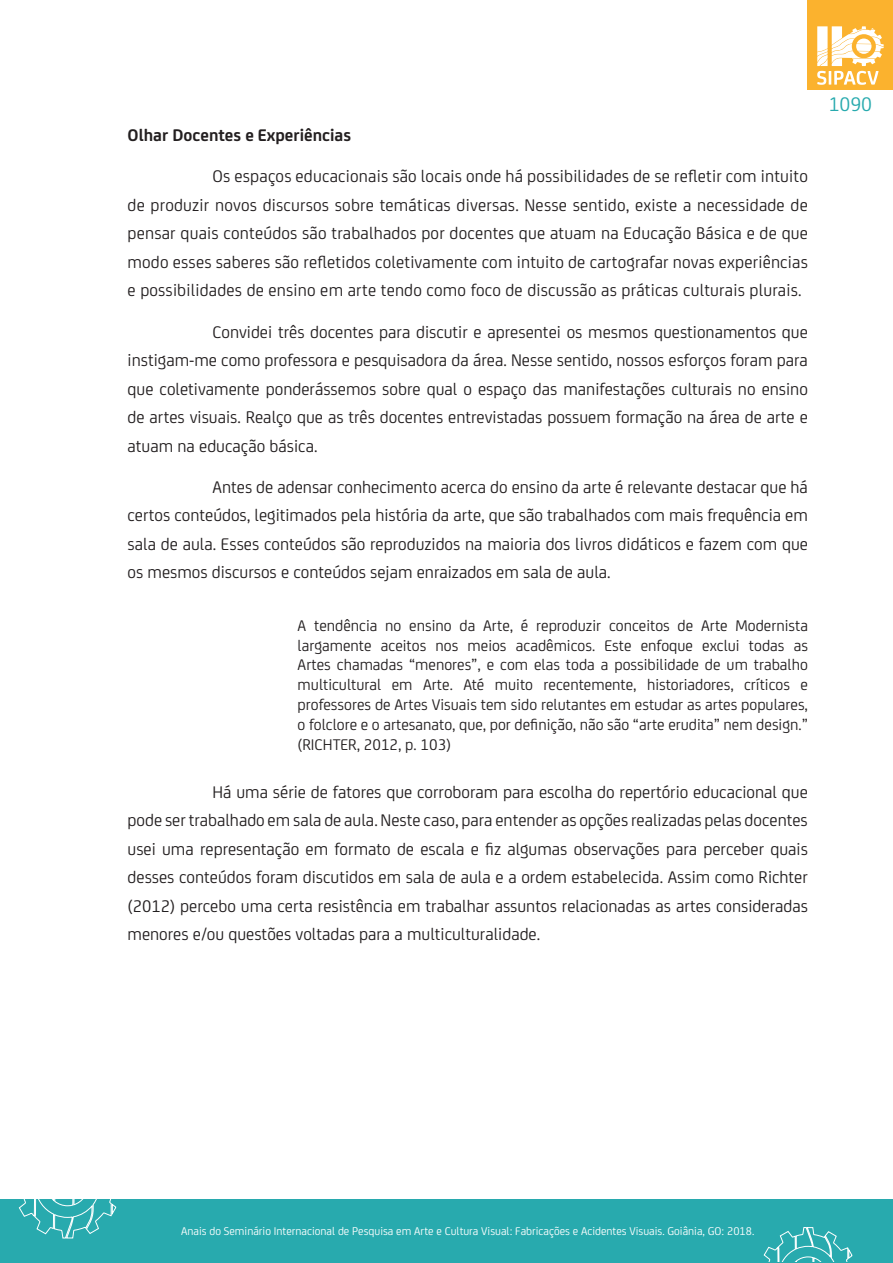
<style>
.page{position:relative;width:893px;height:1263px;background:#fff}
.page>*{position:absolute;margin:0;border:0;box-sizing:border-box;transform-origin:0 0}
.t1{font:21px "FS Joey";color:#28aaae}
.texto_corrido{font:18px/28.5px "FS Joey";color:#231f20;text-align:justify}
.texto_corrido-2{font:700 18px "FS Joey";color:#231f20}
.citações{font:16.5px/19.8px "FS Joey";color:#231f20;text-align:justify}
.t2{font:12px "FS Joey";color:#fff}
</style>
<div class="page">
<div style="left:808px;top:0;width:85px;height:89px;background:#fbb22e"></div>
<svg style="left:817px;top:26px;width:67px;height:59px"></svg>
<div style="left:0;top:1199px;width:893px;height:64px;background:#28aaae"></div>
<svg style="left:18px;top:1199px;width:99px;height:40px"></svg>
<svg style="left:763px;top:1227px;width:90px;height:35px"></svg>
<p class="texto_corrido-2" style="left:128px;top:122px;width:225px">Olhar Docentes e Experiências</p>
<p class="texto_corrido" style="left:128px;top:161px;width:682px;text-indent:85px">Os espaços educacionais são locais onde há possibilidades de se refletir com intuito de produzir novos discursos sobre temáticas diversas. Nesse sentido, existe a necessidade de pensar quais conteúdos são trabalhados por docentes que atuam na Educação Básica e de que modo esses saberes são refletidos coletivamente com intuito de cartografar novas experiências e possibilidades de ensino em arte tendo como foco de discussão as práticas culturais plurais.</p>
<p class="texto_corrido" style="left:128px;top:316px;width:682px;text-indent:85px">Convidei três docentes para discutir e apresentei os mesmos questionamentos que instigam-me como professora e pesquisadora da área. Nesse sentido, nossos esforços foram para que coletivamente ponderássemos sobre qual o espaço das manifestações culturais no ensino de artes visuais. Realço que as três docentes entrevistadas possuem formação na área de arte e atuam na educação básica.</p>
<p class="texto_corrido" style="left:128px;top:472px;width:682px;text-indent:85px">Antes de adensar conhecimento acerca do ensino da arte é relevante destacar que há certos conteúdos, legitimados pela história da arte, que são trabalhados com mais frequência em sala de aula. Esses conteúdos são reproduzidos na maioria dos livros didáticos e fazem com que os mesmos discursos e conteúdos sejam enraizados em sala de aula.</p>
<p class="citações" style="left:298px;top:614px;width:512px">A tendência no ensino da Arte, é reproduzir conceitos de Arte Modernista largamente aceitos nos meios acadêmicos. Este enfoque exclui todas as Artes chamadas “menores”, e com elas toda a possibilidade de um trabalho multicultural em Arte. Até muito recentemente, historiadores, críticos e professores de Artes Visuais tem sido relutantes em estudar as artes populares, o folclore e o artesanato, que, por definição, não são “arte erudita” nem design.” (RICHTER, 2012, p. 103)</p>
<p class="texto_corrido" style="left:128px;top:777px;width:682px;text-indent:85px">Há uma série de fatores que corroboram para escolha do repertório educacional que pode ser trabalhado em sala de aula. Neste caso, para entender as opções realizadas pelas docentes usei uma representação em formato de escala e fiz algumas observações para perceber quais desses conteúdos foram discutidos em sala de aula e a ordem estabelecida. Assim como Richter (2012) percebo uma certa resistência em trabalhar assuntos relacionadas as artes consideradas menores e/ou questões voltadas para a multiculturalidade.</p>
<p class="t1" style="left:829px;top:90px;width:45px">1090</p>
<p class="t2" style="left:181px;top:1223px;width:575px">Anais do Seminário Internacional de Pesquisa em Arte e Cultura Visual: Fabricações e Acidentes Visuais. Goiânia, GO: 2018.</p>
</div>
